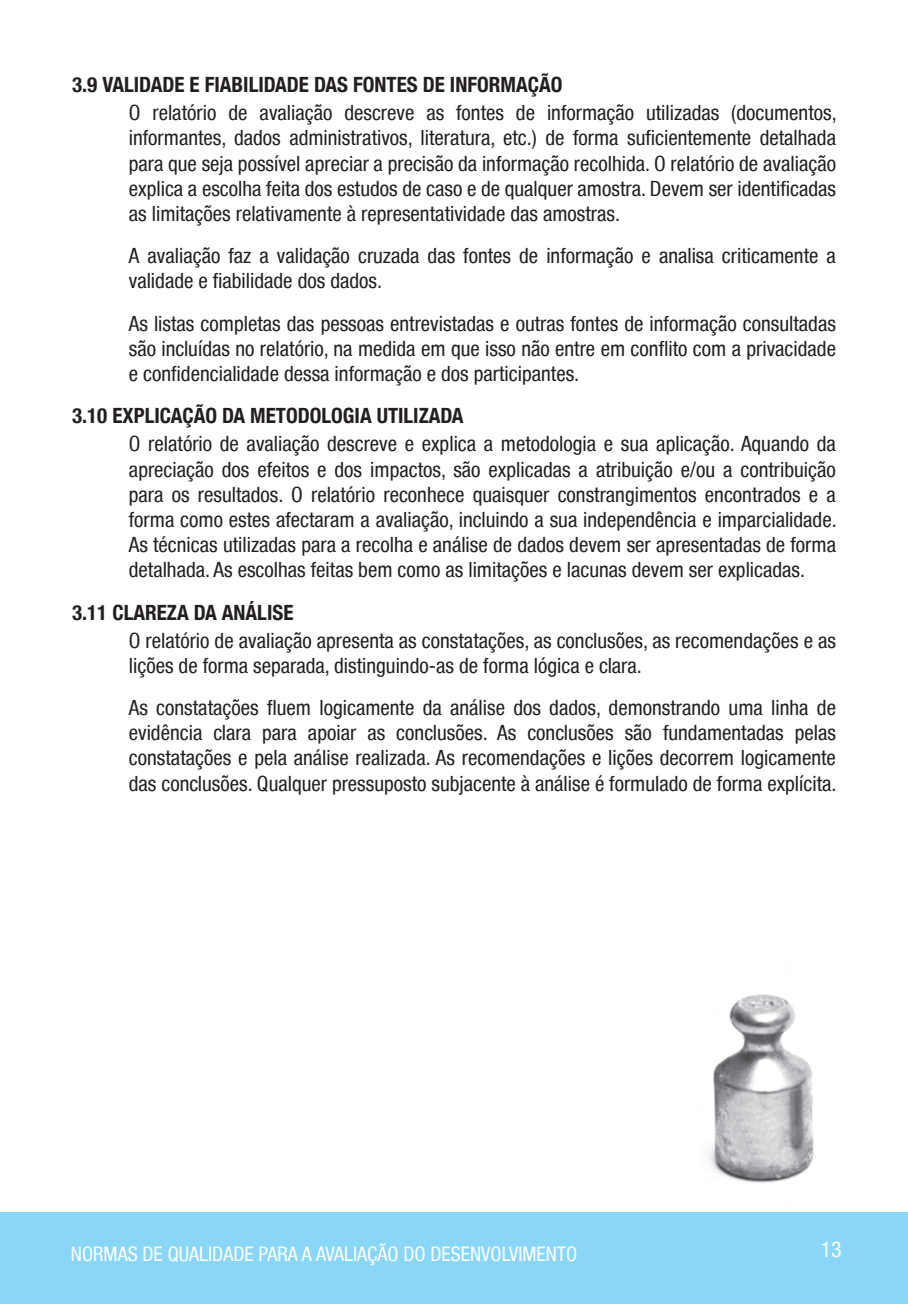
<style>
.page{position:relative;width:908px;height:1304px;background:#fff}
.page>*{position:absolute;margin:0;border:0;box-sizing:border-box;transform-origin:0 0}
.t1{font:condensed 22px "Helvetica Neue LT";color:#fff}
.indented_body{font:condensed 21px/25.2px "Helvetica Neue LT";color:#231f20;text-align:justify}
.subhead{font:700 condensed 21px "Helvetica Neue LT";color:#231f20}
.t2{font:condensed 20px "Helvetica Neue LT";color:#fff}
</style>
<div class="page">
<div style="left:0;top:1212px;width:907px;height:92px;background:#89d6f7"></div>
<img style="left:707px;top:994px;width:107px;height:189px">
<p class="subhead" style="left:72px;top:72px;width:491px">3.9 VALIDADE E FIABILIDADE DAS FONTES DE INFORMAÇÃO</p>
<p class="indented_body" style="left:129px;top:100px;width:709px">O relatório de avaliação descreve as fontes de informação utilizadas (documentos, informantes, dados administrativos, literatura, etc.) de forma suficientemente detalhada para que seja possível apreciar a precisão da informação recolhida. O relatório de avaliação explica a escolha feita dos estudos de caso e de qualquer amostra. Devem ser identificadas as limitações relativamente à representatividade das amostras.</p>
<p class="indented_body" style="left:129px;top:243px;width:708px">A avaliação faz a validação cruzada das fontes de informação e analisa criticamente a validade e fiabilidade dos dados.</p>
<p class="indented_body" style="left:129px;top:310px;width:708px">As listas completas das pessoas entrevistadas e outras fontes de informação consultadas são incluídas no relatório, na medida em que isso não entre em conflito com a privacidade e confidencialidade dessa informação e dos participantes.</p>
<p class="subhead" style="left:72px;top:403px;width:393px">3.10 EXPLICAÇÃO DA METODOLOGIA UTILIZADA</p>
<p class="indented_body" style="left:129px;top:431px;width:709px">O relatório de avaliação descreve e explica a metodologia e sua aplicação. Aquando da apreciação dos efeitos e dos impactos, são explicadas a atribuição e/ou a contribuição para os resultados. O relatório reconhece quaisquer constrangimentos encontrados e a forma como estes afectaram a avaliação, incluindo a sua independência e imparcialidade.<br>As técnicas utilizadas para a recolha e análise de dados devem ser apresentadas de forma detalhada. As escolhas feitas bem como as limitações e lacunas devem ser explicadas.</p>
<p class="subhead" style="left:72px;top:599px;width:223px">3.11 CLAREZA DA ANÁLISE</p>
<p class="indented_body" style="left:129px;top:627px;width:708px">O relatório de avaliação apresenta as constatações, as conclusões, as recomendações e as lições de forma separada, distinguindo-as de forma lógica e clara.</p>
<p class="indented_body" style="left:129px;top:695px;width:709px">As constatações fluem logicamente da análise dos dados, demonstrando uma linha de evidência clara para apoiar as conclusões. As conclusões são fundamentadas pelas constatações e pela análise realizada. As recomendações e lições decorrem logicamente das conclusões. Qualquer pressuposto subjacente à análise é formulado de forma explícita.</p>
<p class="t2" style="left:71px;top:1242px;width:507px">NORMAS DE QUALIDADE PARA A AVALIAÇÃO DO DESENVOLVIMENTO</p>
<p class="t1" style="left:820px;top:1237px;width:23px">13</p>
</div>
